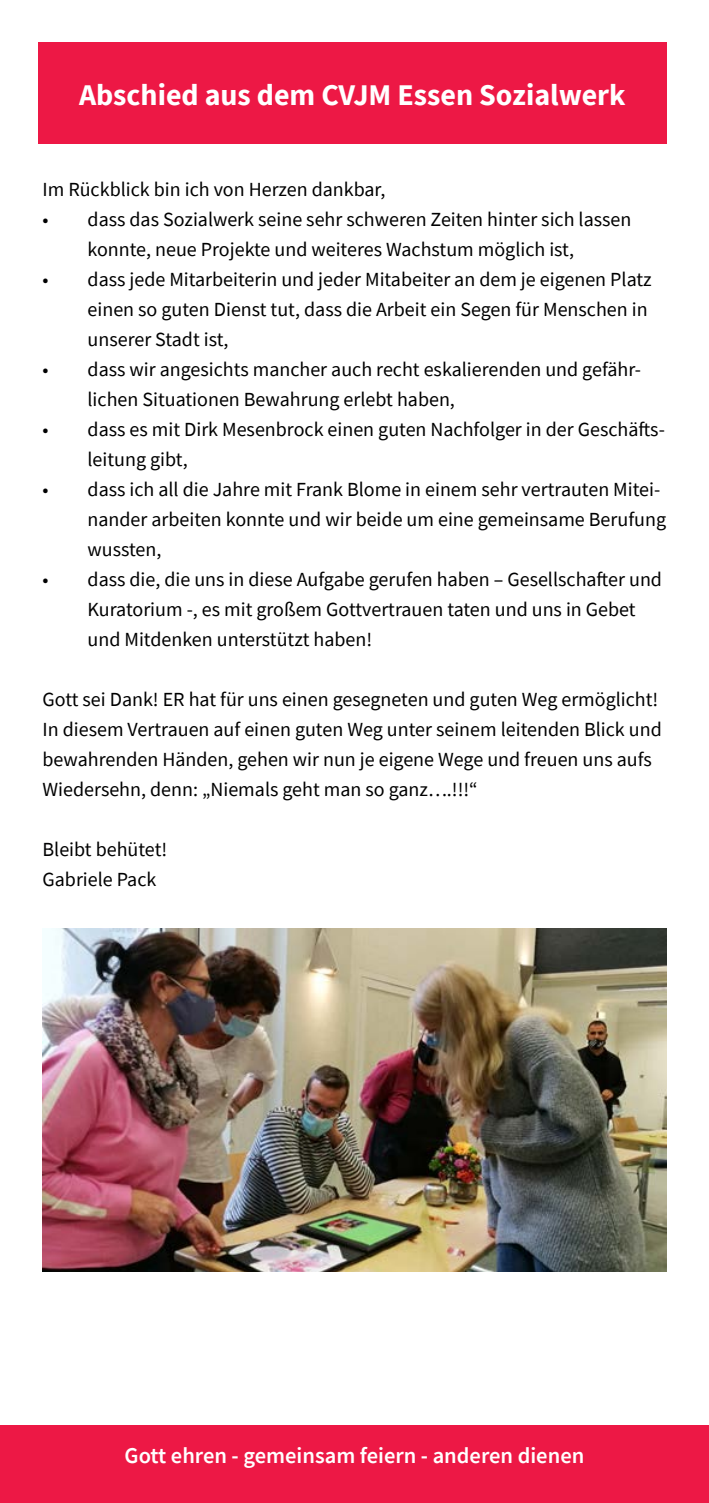
<style>
.page{position:relative;width:709px;height:1503px;background:#fff}
.page>*{position:absolute;margin:0;border:0;box-sizing:border-box;transform-origin:0 0}
.t1{font:700 30px "Source Sans Pro";color:#fff}
.t2{font:600 22.5px "Source Sans Pro";color:#fff}
.t3{font:20px/30px "Source Sans Pro";color:#000001}
</style>
<div class="page">
<div style="left:0;top:1424px;width:709px;height:78px;background:#ed1845"></div>
<div style="left:38px;top:43px;width:628px;height:101px;background:#ed1845"></div>
<img style="left:43px;top:928px;width:623px;height:343px">
<h1 class="t1" style="left:79px;top:74px;width:548px">Abschied aus dem CVJM Essen Sozialwerk</h1>
<p class="t3" style="left:43px;top:174px;width:344px">Im Rückblick bin ich von Herzen dankbar,</p>
<p class="t3" style="left:88px;top:204px;width:545px;text-indent:-45px">• dass das Sozialwerk seine sehr schweren Zeiten hinter sich lassen konnte, neue Projekte und weiteres Wachstum möglich ist,</p>
<p class="t3" style="left:88px;top:264px;width:565px;text-indent:-45px">• dass jede Mitarbeiterin und jeder Mitabeiter an dem je eigenen Platz einen so guten Dienst tut, dass die Arbeit ein Segen für Menschen in unserer Stadt ist,</p>
<p class="t3" style="left:88px;top:354px;width:555px;text-indent:-45px">• dass wir angesichts mancher auch recht eskalierenden und gefähr&shy;lichen Situationen Bewahrung erlebt haben,</p>
<p class="t3" style="left:88px;top:414px;width:579px;text-indent:-45px">• dass es mit Dirk Mesenbrock einen guten Nachfolger in der Geschäfts&shy;leitung gibt,</p>
<p class="t3" style="left:88px;top:474px;width:580px;text-indent:-45px">• dass ich all die Jahre mit Frank Blome in einem sehr vertrauten Mitei&shy;nander arbeiten konnte und wir beide um eine gemeinsame Berufung wussten,</p>
<p class="t3" style="left:88px;top:564px;width:576px;text-indent:-45px">• dass die, die uns in diese Aufgabe gerufen haben – Gesellschafter und<br>Kuratorium -, es mit großem Gottvertrauen taten und uns in Gebet und Mitdenken unterstützt haben!</p>
<p class="t3" style="left:43px;top:684px;width:620px">Gott sei Dank! ER hat für uns einen gesegneten und guten Weg ermöglicht!<br>In diesem Vertrauen auf einen guten Weg unter seinem leitenden Blick und bewahrenden Händen, gehen wir nun je eigene Wege und freuen uns aufs Wiedersehn, denn: „Niemals geht man so ganz….!!!“</p>
<p class="t3" style="left:43px;top:834px;width:126px">Bleibt behütet!<br>Gabriele Pack</p>
<p class="t2" style="left:125px;top:1440px;width:461px">Gott ehren - gemeinsam feiern - anderen dienen</p>
</div>
